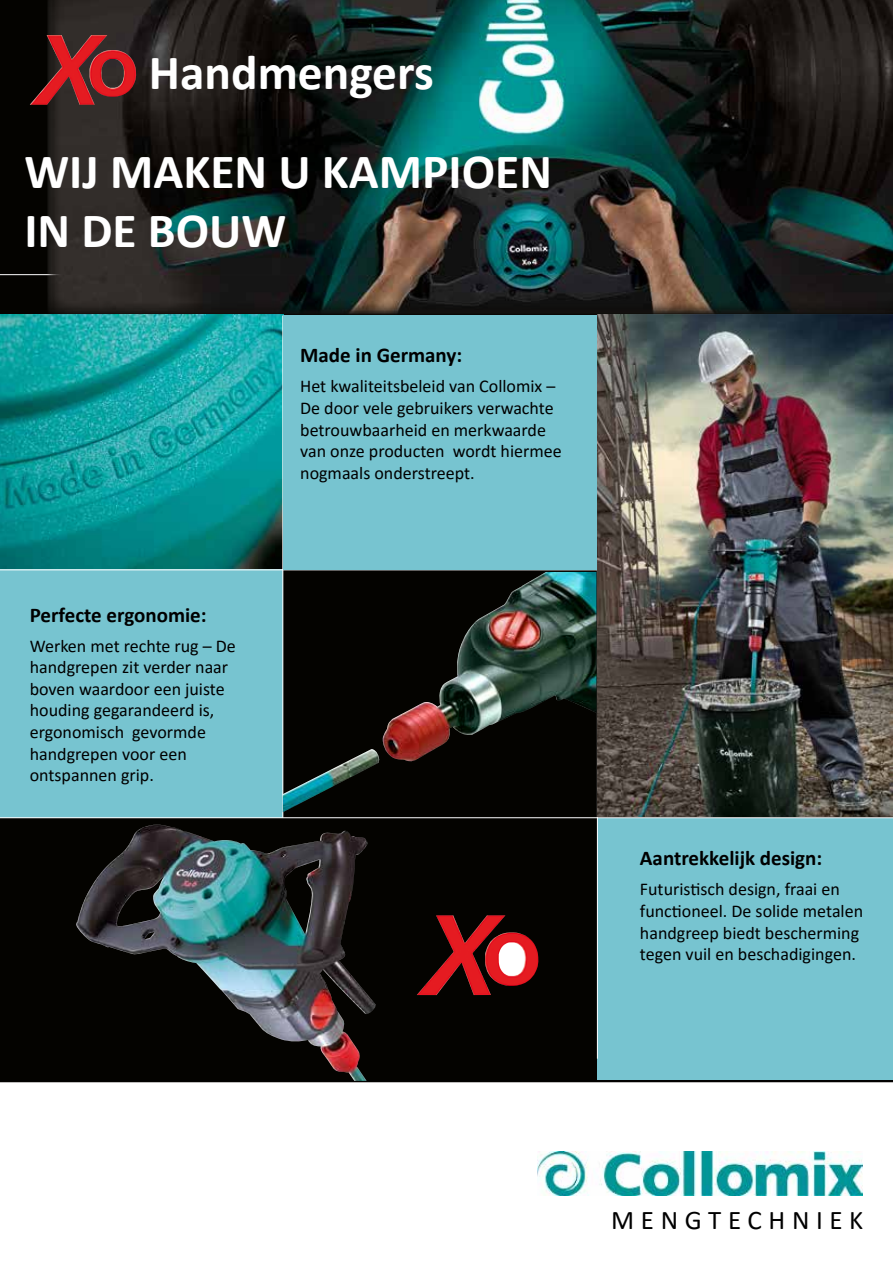
<style>
.page{position:relative;width:893px;height:1263px;background:#fff}
.page>*{position:absolute;margin:0;border:0;box-sizing:border-box;transform-origin:0 0}
.t1{font:700 49.5px/98.9px "Calibri";color:#fff;text-align:center}
.t2{font:27px "Calibri";letter-spacing:.245em;color:#000}
.t3{font:700 21px "Calibri";color:#000}
.t4{font:18px/21.6px "Calibri";color:#000}
</style>
<div class="page">
<div style="left:0;top:0;width:893px;height:1082px;background:#040300"></div>
<img style="left:0;top:315px;width:282px;height:254px">
<img style="left:538px;top:1151px;width:324px;height:45px">
<div style="left:597px;top:818px;width:296px;height:263px;background:#77c4d0"></div>
<hr style="left:0;top:1080px;width:893px;height:1px;background:#000">
<div style="left:0;top:569px;width:282px;height:248px;background:#77c4d0"></div>
<hr style="left:282px;top:315px;width:1px;height:503px;background:#fff">
<hr style="left:597px;top:315px;width:1px;height:744px;background:#fff">
<img style="left:76px;top:825px;width:300px;height:256px">
<img style="left:417px;top:915px;width:121px;height:80px">
<hr style="left:0;top:569px;width:615px;height:1px;background:#fff">
<img style="left:597px;top:315px;width:296px;height:502px">
<div style="left:283px;top:315px;width:314px;height:254px;background:#77c4d0"></div>
<hr style="left:0;top:274px;width:893px;height:1px;background:#fff">
<hr style="left:0;top:817px;width:893px;height:1px;background:#fff">
<img style="left:48px;top:0;width:845px;height:315px">
<img style="left:283px;top:572px;width:313px;height:240px">
<img style="left:30px;top:35px;width:106px;height:70px">
<h1 class="t1" style="left:24px;top:22px;width:529px">Handmengers<br>WIJ MAKEN U KAMPIOEN</h1>
<h1 class="t1" style="left:24px;top:180px;width:263px">IN DE BOUW</h1>
<p class="t3" style="left:30px;top:600px;width:178px">Perfecte ergonomie:</p>
<p class="t4" style="left:30px;top:634px;width:208px">Werken met rechte rug – De handgrepen zit verder naar boven waardoor een juiste houding gegarandeerd is, ergonomisch gevormde handgrepen voor een ontspannen grip.</p>
<p class="t3" style="left:300px;top:340px;width:163px">Made in Germany:</p>
<p class="t4" style="left:300px;top:375px;width:263px">Het kwaliteitsbeleid van Collomix –<br>De door vele gebruikers verwachte betrouwbaarheid en merkwaarde van onze producten wordt hiermee nogmaals onderstreept.</p>
<p class="t3" style="left:640px;top:843px;width:184px">Aantrekkelijk design:</p>
<p class="t4" style="left:640px;top:878px;width:225px">Futuristisch design, fraai en functioneel. De solide metalen handgreep biedt bescherming tegen vuil en beschadigingen.</p>
<h2 class="t2" style="left:611px;top:1201px;width:253px">MENGTECHNIEK</h2>
</div>
